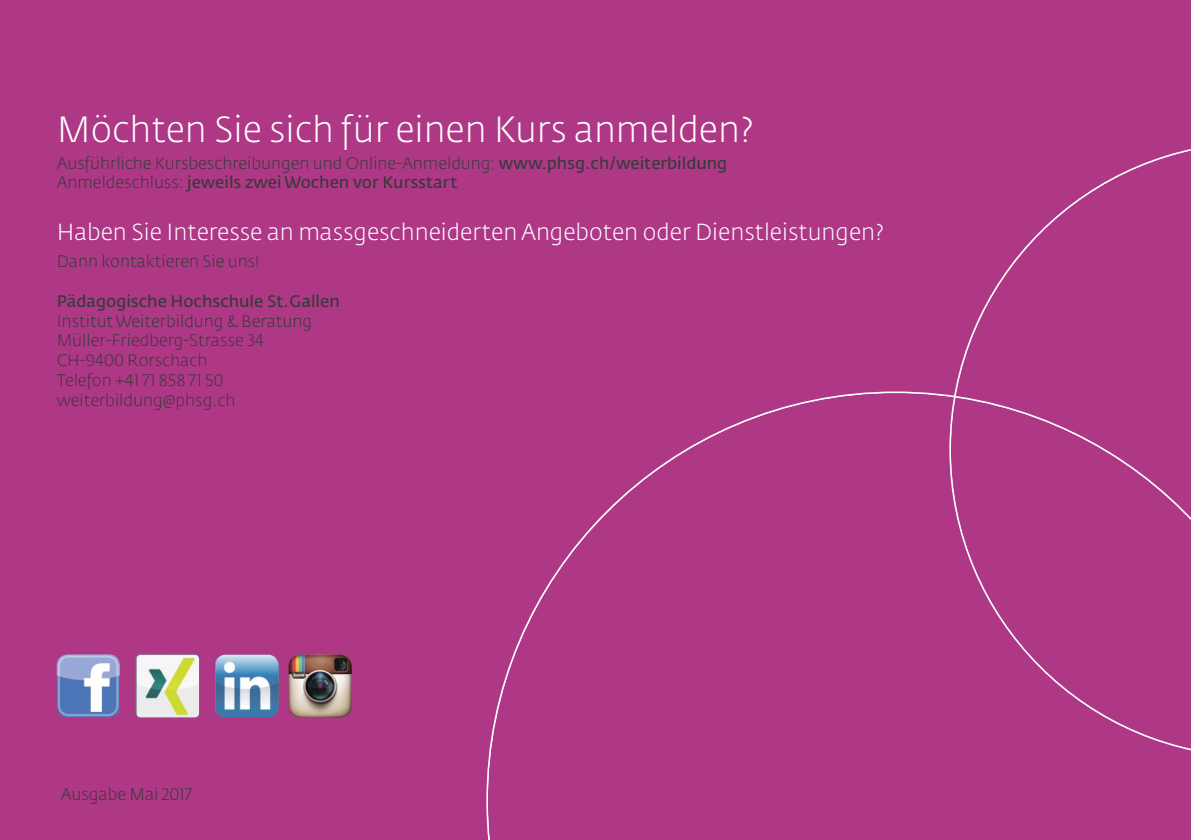
<style>
.page{position:relative;width:1191px;height:840px;background:#fff}
.page>*{position:absolute;margin:0;border:0;box-sizing:border-box;transform-origin:0 0}
.t1{font:300 36px "Fedra Sans Std";color:#fff}
.t2{font:300 23px "Fedra Sans Std";color:#fff}
.t3{font:300 16.4px "Fedra Sans Std";color:#383a3b}
.t4{font:600 16.4px "Fedra Sans Std";color:#383a3b}
.s1{font-weight:600}
.s2{font-weight:300}
</style>
<div class="page">
<div style="left:0;top:0;width:1191px;height:839px;background:#ae3886"></div>
<svg style="left:486px;top:391px;width:463px;height:448px"></svg>
<svg style="left:949px;top:149px;width:242px;height:602px"></svg>
<img style="left:136px;top:654px;width:63px;height:63px">
<img style="left:215px;top:654px;width:64px;height:63px">
<img style="left:288px;top:654px;width:64px;height:63px">
<img style="left:57px;top:654px;width:63px;height:63px">
<p class="t1" style="left:57px;top:106px;width:698px">Möchten Sie sich für einen Kurs anmelden?</p>
<p class="t3" style="left:57px;top:152px;width:672px">Ausführliche Kursbeschreibungen und Online-Anmeldung: <span class="s1">www.phsg.ch/weiterbildung</span></p>
<p class="t4" style="left:57px;top:172px;width:402px"><span class="s2">Anmeldeschluss:</span> jeweils zwei Wochen vor Kursstart</p>
<p class="t2" style="left:57px;top:218px;width:828px">Haben Sie Interesse an massgeschneiderten Angeboten oder Dienstleistungen?</p>
<p class="t3" style="left:57px;top:251px;width:204px">Dann kontaktieren Sie uns!</p>
<p class="t4" style="left:57px;top:291px;width:285px">Pädagogische Hochschule St.Gallen</p>
<p class="t3" style="left:57px;top:310px;width:257px">Institut Weiterbildung &amp; Beratung</p>
<p class="t3" style="left:57px;top:330px;width:209px">Müller-Friedberg-Strasse 34</p>
<p class="t3" style="left:57px;top:350px;width:152px">CH-9400 Rorschach</p>
<p class="t3" style="left:57px;top:370px;width:168px">Telefon +41 71 858 71 50</p>
<p class="t3" style="left:57px;top:389px;width:180px">weiterbildung@phsg.ch</p>
<p class="t3" style="left:61px;top:783px;width:133px">Ausgabe Mai 2017</p>
</div>
